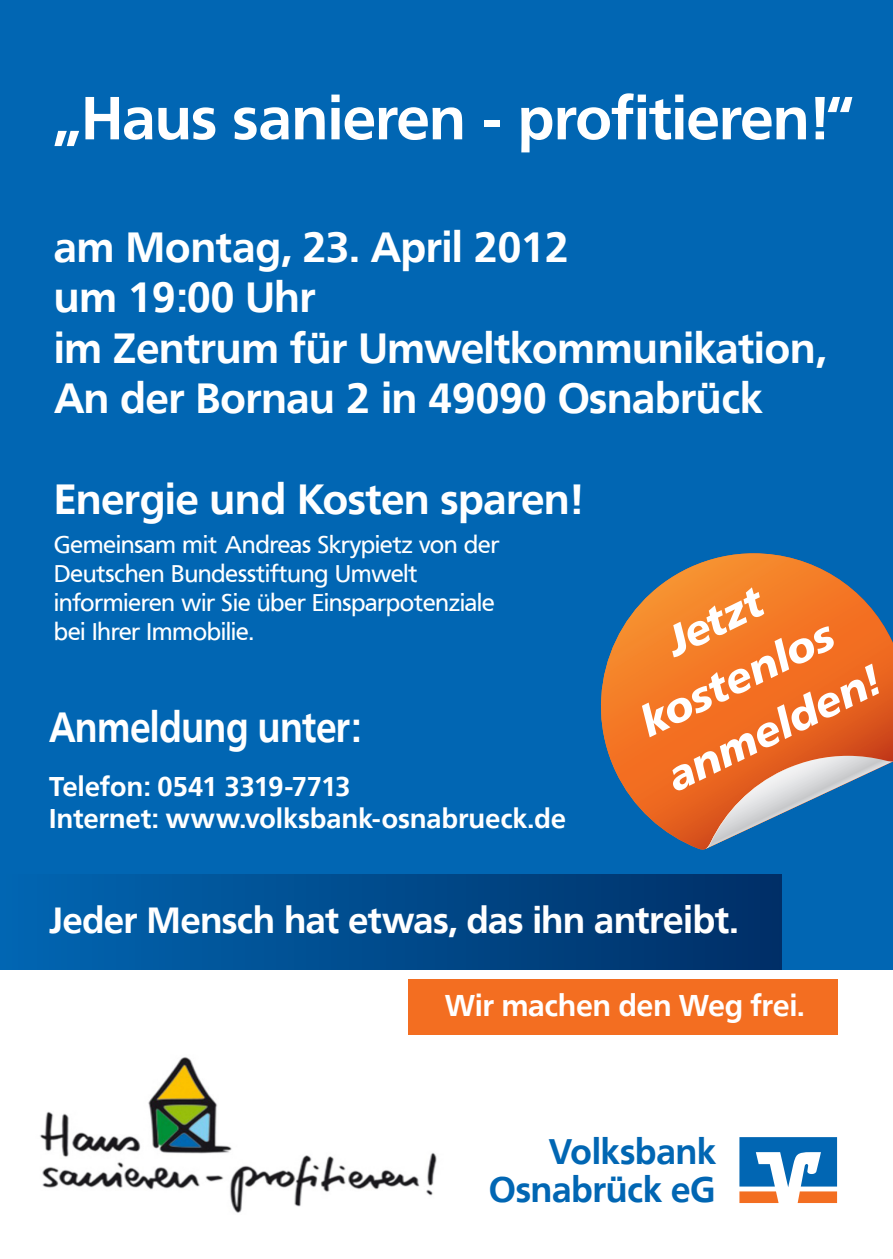
<style>
.page{position:relative;width:893px;height:1259px;background:#fff}
.page>*{position:absolute;margin:0;border:0;box-sizing:border-box;transform-origin:0 0}
.t1{font:700 60px "Frutiger VR";color:#fff}
.t2{font:700 42px/50.4px "Frutiger VR";color:#fff}
.t3{font:italic 700 42px/60.9px "Frutiger VR";color:#fff;text-align:center}
.t4{font:700 42px "Frutiger VR";color:#fff;scale:.88 1}
.t5{font:700 36.3px "Frutiger VR";color:#fff}
.t6{font:700 35.4px/38.1px "Frutiger VR";color:#0166b3;text-align:right}
.t7{font:700 30px "Frutiger VR";letter-spacing:.005em;color:#fff}
.t8{font:700 27px/32.4px "Frutiger VR";letter-spacing:.015em;color:#fff}
.t9{font:24px/28.8px "Frutiger VR";color:#fff}
.s1{font-size:37.2px}
</style>
<div class="page">
<div style="left:0;top:0;width:893px;height:969px;background:#0166b3"></div>
<svg style="left:600px;top:553px;width:293px;height:297px"></svg>
<svg style="left:705px;top:756px;width:188px;height:93px"></svg>
<div style="left:408px;top:979px;width:429px;height:56px;background:#f36e21"></div>
<svg style="left:739px;top:1137px;width:98px;height:66px"></svg>
<div style="left:0;top:875px;width:781px;height:94px;background:linear-gradient(to right,#0166b2,#002f66)"></div>
<img style="left:40px;top:1057px;width:397px;height:156px">
<h1 class="t1" style="left:54px;top:82px;width:800px">„Haus sanieren - profitieren!“</h1>
<h2 class="t2" style="left:54px;top:222px;width:773px">am Montag, 23. April 2012<br>um 19:00 Uhr<br>im Zentrum für Umweltkommunikation,<br>An der Bornau 2 in 49090 Osnabrück</h2>
<h2 class="t2" style="left:54px;top:474px;width:529px">Energie und Kosten sparen!</h2>
<p class="t9" style="left:54px;top:531px;width:447px">Gemeinsam mit Andreas Skrypietz von der Deutschen Bundesstiftung Umwelt informieren wir Sie über Einsparpotenziale bei Ihrer Immobilie.</p>
<h2 class="t4" style="left:49px;top:702px;width:356px">Anmeldung unter:</h2>
<p class="t8" style="left:49px;top:770px;width:518px">Telefon: 0541 3319-7713<br>Internet: www.volksbank-osnabrueck.de</p>
<h2 class="t3" style="left:603px;top:642px;width:231px;rotate:-26deg">Jetzt kostenlos anmelden!</h2>
<h3 class="t5" style="left:49px;top:898px;width:691px">Jeder Mensch hat etwas, das ihn an<span class="s1">treibt.</span></h3>
<p class="t7" style="left:445px;top:987px;width:361px">Wir machen den Weg frei.</p>
<h3 class="t6" style="left:489px;top:1132px;width:228px">Volksbank<br>Osnabrück eG</h3>
</div>
